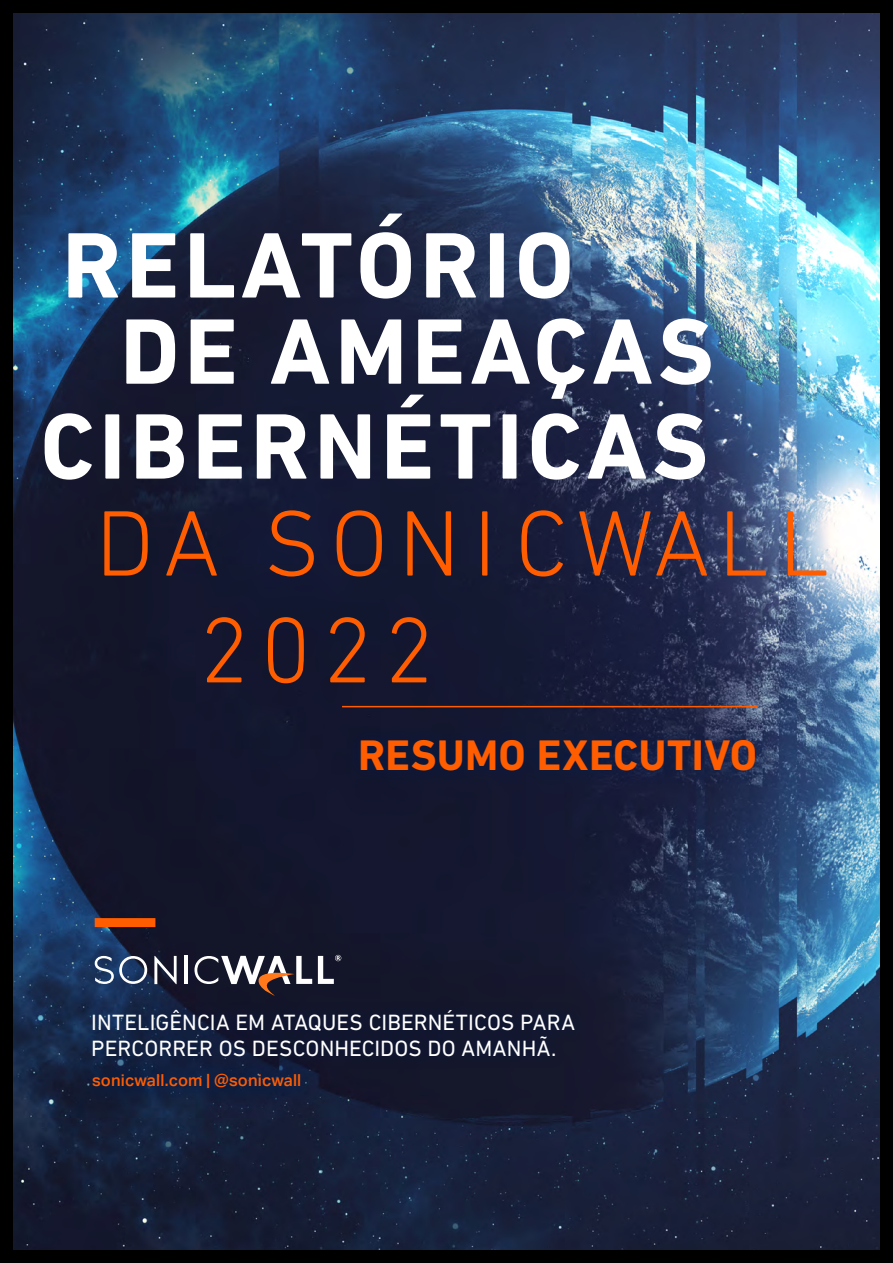
<style>
.page{position:relative;width:893px;height:1263px;background:#fff}
.page>*{position:absolute;margin:0;border:0;box-sizing:border-box;transform-origin:0 0}
.t1{font:700 94.5px/86.2px "DIN Next LT Pro";letter-spacing:.05em;color:#fff}
.t2{font:300 94.5px/106.8px "DIN Next LT Pro";letter-spacing:.11em;color:#ff5d00}
.t3{font:700 43.5px "DIN Next LT Pro";letter-spacing:.005em;color:#ff5d00}
.t4{font:22.5px/25.5px "DIN Next LT Pro";letter-spacing:.005em;color:#fff}
.t5{font:500 16.5px "Aktiv Grotesk";letter-spacing:.005em;color:#ff5d00}
.s1{font-size:15px}
</style>
<div class="page">
<div style="left:0;top:0;width:893px;height:1263px;background:linear-gradient(to right,#000,#000)"></div>
<img style="left:14px;top:14px;width:865px;height:1235px">
<div style="left:346px;top:725px;width:424px;height:60px;background:#001b50;opacity:.75"></div>
<svg style="left:154px;top:956px;width:23px;height:28px"></svg>
<hr style="left:184px;top:956px;width:3px;height:28px;background:#fff">
<svg style="left:95px;top:956px;width:52px;height:28px"></svg>
<svg style="left:318px;top:955px;width:23px;height:29px"></svg>
<svg style="left:194px;top:956px;width:118px;height:40px"></svg>
<div style="left:78px;top:997px;width:510px;height:73px;background:#001b50;opacity:.75"></div>
<div style="left:95px;top:918px;width:60px;height:9px;background:#ff5d00"></div>
<div style="left:72px;top:1053px;width:250px;height:55px;background:#001b50;opacity:.95"></div>
<hr style="left:342px;top:706px;width:415px;height:1px;background:#ff5d00">
<h1 class="t1" style="left:120px;top:222px;width:595px;text-indent:-58px">RELATÓRIO<br>DE AMEAÇAS</h1>
<h1 class="t1" style="left:40px;top:403px;width:670px">CIBERNÉTICAS</h1>
<h1 class="t2" style="left:199px;top:489px;width:631px;text-indent:-104px">DA SONICWALL<br>2022</h1>
<h2 class="t3" style="left:358px;top:729px;width:400px">RESUMO EXECUTIVO</h2>
<p class="t4" style="left:91px;top:1010px;width:485px">INTELIGÊNCIA EM ATAQUES CIBERNÉTICOS PARA<br>PERCORRER OS DESCONHECIDOS DO AMANHÃ.</p>
<p class="t5" style="left:92px;top:1070px;width:211px">sonicwall.com | <span class="s1">@</span>sonicwall</p>
</div>
